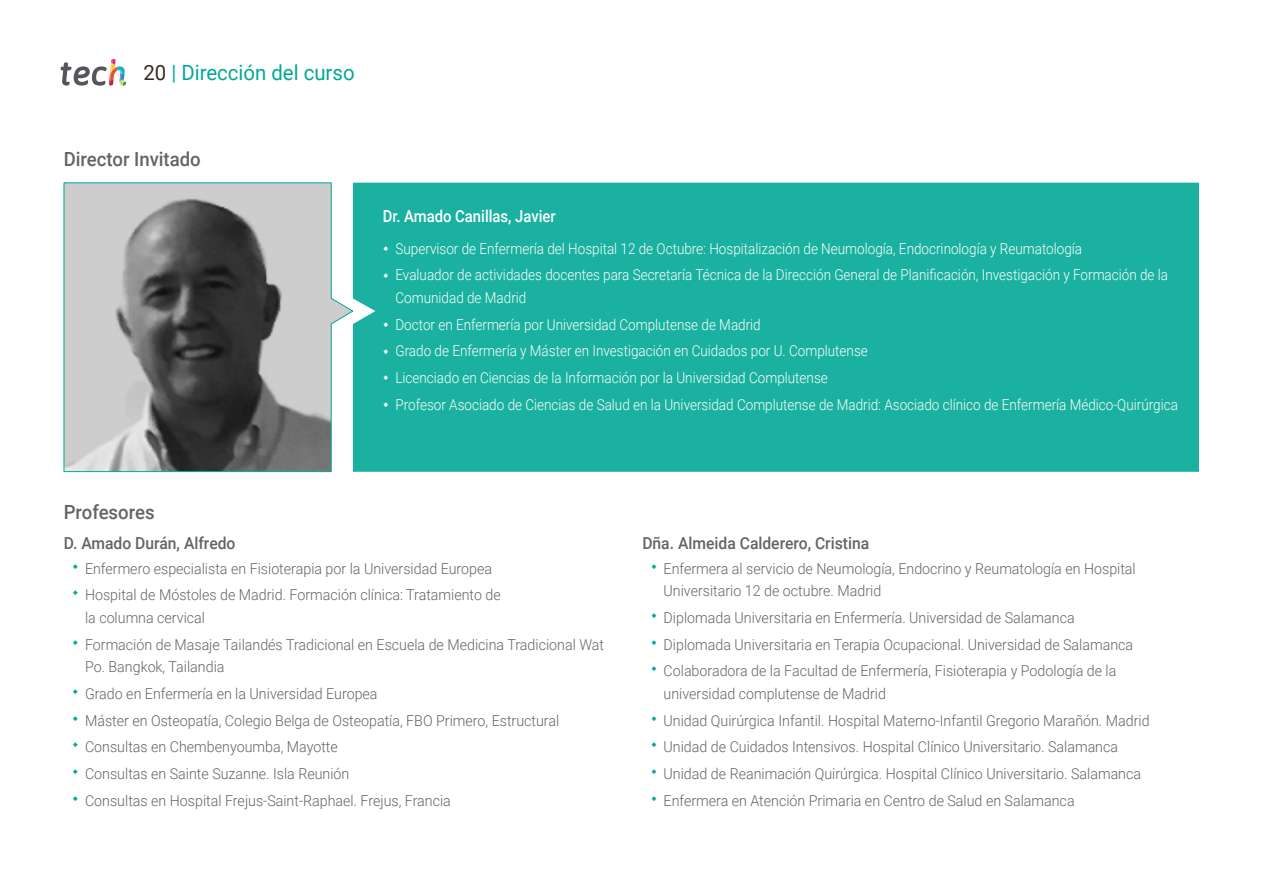
<style>
.page{position:relative;width:1263px;height:893px;background:#fff}
.page>*{position:absolute;margin:0;border:0;box-sizing:border-box;transform-origin:0 0}
.t1{font:21px "Roboto";color:#00a996}
.t2{font:500 19.5px "Roboto";color:#61646a;scale:.95 1}
.t3{font:500 16.5px "Roboto";color:#61646a;scale:.95 1}
.t4{font:500 16.5px "Roboto";color:#fff;scale:.9 1}
.t5{font:300 15px/26.7px "Roboto";color:#61646a;scale:.95 1}
.t6{font:300 15px/26.7px "Roboto";color:#fff;scale:.9 1}
.s1{color:#312e20}
</style>
<div class="page">
<svg style="left:61px;top:59px;width:65px;height:27px"></svg>
<div style="left:353px;top:183px;width:846px;height:289px;background:#1ab1a0"></div>
<svg style="left:64px;top:182px;width:289px;height:290px;background:#949595"></svg>
<svg style="left:384px;top:246px;width:4px;height:5px"></svg>
<svg style="left:384px;top:273px;width:4px;height:5px"></svg>
<svg style="left:384px;top:322px;width:4px;height:5px"></svg>
<svg style="left:384px;top:349px;width:4px;height:5px"></svg>
<svg style="left:384px;top:375px;width:4px;height:5px"></svg>
<svg style="left:384px;top:402px;width:4px;height:5px"></svg>
<h1 class="t1" style="left:144px;top:57px;width:213px"><span class="s1">20</span> | Dirección del curso</h1>
<h2 class="t2" style="left:64px;top:145px;width:146px">Director Invitado</h2>
<p class="t4" style="left:383px;top:204px;width:194px">Dr. Amado Canillas, Javier</p>
<p class="t6" style="left:395px;top:234px;width:860px">Supervisor de Enfermería del Hospital 12 de Octubre: Hospitalización de Neumología, Endocrinología y Reumatología<br>Evaluador de actividades docentes para Secretaría Técnica de la Dirección General de Planificación, Investigación y Formación de la</p>
<p class="t6" style="left:395px;top:284px;width:871px">Comunidad de Madrid<br>Doctor en Enfermería por Universidad Complutense de Madrid<br>Grado de Enfermería y Máster en Investigación en Cuidados por U. Complutense<br>Licenciado en Ciencias de la Información por la Universidad Complutense<br>Profesor Asociado de Ciencias de Salud en la Universidad Complutense de Madrid: Asociado clínico de Enfermería Médico-Quirúrgica</p>
<h2 class="t2" style="left:64px;top:498px;width:97px">Profesores</h2>
<p class="t3" style="left:64px;top:532px;width:182px">D. Amado Durán, Alfredo</p>
<p class="t5" style="left:85px;top:554px;width:439px">Enfermero especialista en Fisioterapia por la Universidad Europea<br>Hospital de Móstoles de Madrid. Formación clínica: Tratamiento de</p>
<p class="t5" style="left:85px;top:604px;width:548px">la columna cervical<br>Formación de Masaje Tailandés Tradicional en Escuela de Medicina Tradicional Wat</p>
<p class="t5" style="left:85px;top:653px;width:501px">Po. Bangkok, Tailandia<br>Grado en Enfermería en la Universidad Europea<br>Máster en Osteopatía, Colegio Belga de Osteopatía, FBO Primero, Estructural Consultas en Chembenyoumba, Mayotte<br>Consultas en Sainte Suzanne. Isla Reunión<br>Consultas en Hospital Frejus-Saint-Raphael. Frejus, Francia</p>
<p class="t3" style="left:642px;top:532px;width:240px">Dña. Almeida Calderero, Cristina</p>
<p class="t5" style="left:664px;top:556px;width:499px;line-height:22.5px">Enfermera al servicio de Neumología, Endocrino y Reumatología en Hospital<br>Universitario 12 de octubre. Madrid</p>
<p class="t5" style="left:664px;top:604px;width:496px">Diplomada Universitaria en Enfermería. Universidad de Salamanca<br>Diplomada Universitaria en Terapia Ocupacional. Universidad de Salamanca<br>Colaboradora de la Facultad de Enfermería, Fisioterapia y Podología de la</p>
<p class="t5" style="left:664px;top:680px;width:513px">universidad complutense de Madrid<br>Unidad Quirúrgica Infantil. Hospital Materno-Infantil Gregorio Marañón. Madrid Unidad de Cuidados Intensivos. Hospital Clínico Universitario. Salamanca Unidad de Reanimación Quirúrgica. Hospital Clínico Universitario. Salamanca Enfermera en Atención Primaria en Centro de Salud en Salamanca</p>
</div>
